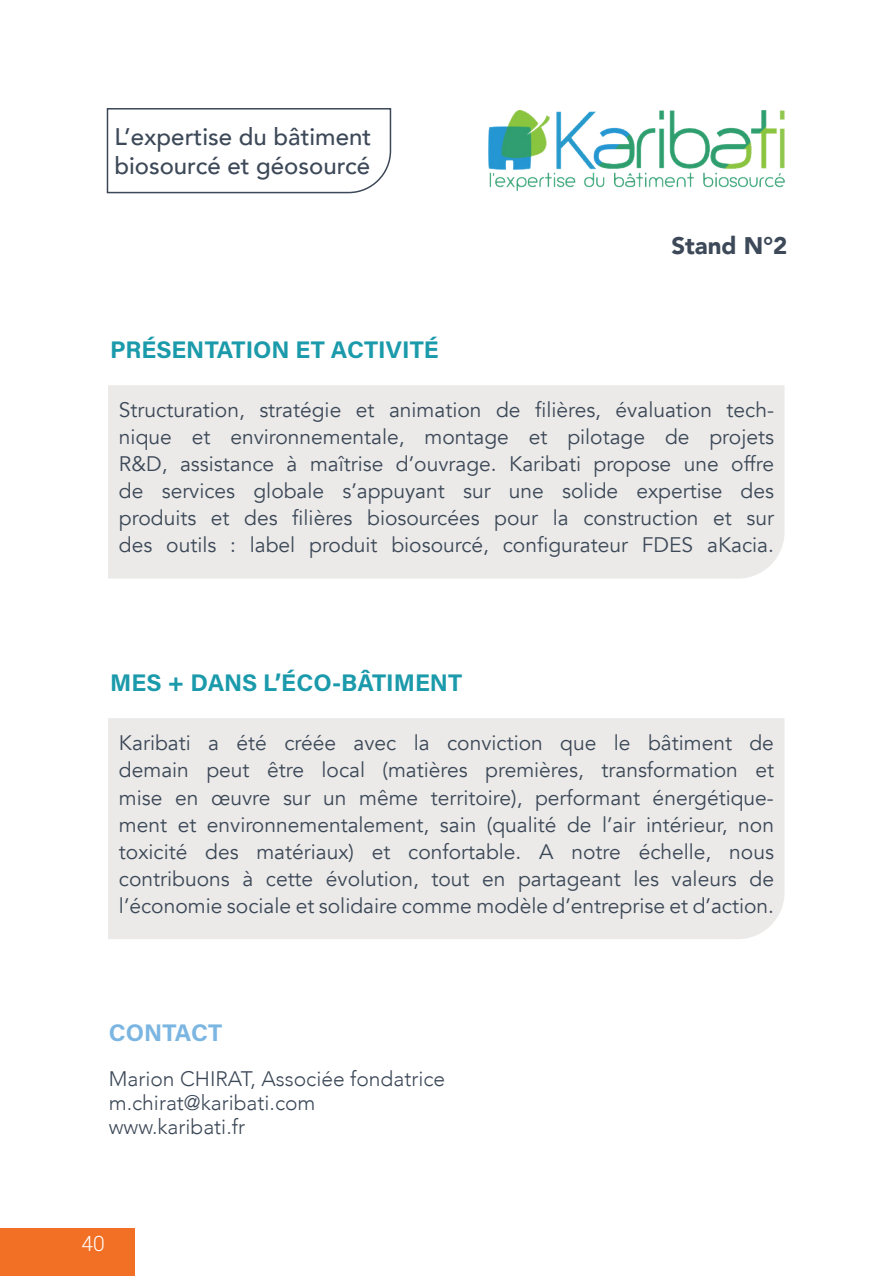
<style>
.page{position:relative;width:893px;height:1276px;background:#fff}
.page>*{position:absolute;margin:0;border:0;box-sizing:border-box;transform-origin:0 0}
.t1{font:500 24px/28.8px "Avenir";color:#3d4958}
.t2{font:24px "Acumin Variable Concept";letter-spacing:.045em;color:#1a9aaa}
.t3{font:24px "Acumin Variable Concept";letter-spacing:.035em;color:#1b9aab}
.t4{font:900 24px "Avenir";color:#3d4958}
.t5{font:24px "Acumin Variable Concept";letter-spacing:.03em;color:#7bb5e1}
.t6{font:21px/27px "Avenir";color:#3c4857;text-align:justify}
.t7{font:300 21px/24px "Avenir";color:#3c4857}
.t8{font:300 21px "Roboto";color:#fff}
</style>
<div class="page">
<svg style="left:106px;top:108px;width:286px;height:86px"></svg>
<div style="left:108px;top:385px;width:676px;height:193px;background:#ebeae9"></div>
<div style="left:108px;top:718px;width:676px;height:221px;background:#ebeae9"></div>
<img style="left:488px;top:110px;width:297px;height:81px">
<div style="left:0;top:1228px;width:134px;height:48px;background:#f27025"></div>
<p class="t1" style="left:114px;top:121px;width:258px">L’expertise du bâtiment biosourcé et géosourcé</p>
<p class="t2" style="left:110px;top:333px;width:329px">PRÉSENTATION ET ACTIVITÉ</p>
<p class="t4" style="left:671px;top:225px;width:117px">Stand N°2</p>
<p class="t6" style="left:119px;top:396px;width:657px">Structuration, stratégie et animation de filières, évaluation tech&shy;nique et environnementale, montage et pilotage de projets R&amp;D, assistance à maîtrise d’ouvrage. Karibati propose une offre de services globale s’appuyant sur une solide expertise des produits et des filières biosourcées pour la construction et sur des outils : label produit biosourcé, configurateur FDES aKacia.</p>
<p class="t3" style="left:110px;top:666px;width:352px">MES + DANS L’ÉCO-BÂTIMENT</p>
<p class="t6" style="left:119px;top:730px;width:657px">Karibati a été créée avec la conviction que le bâtiment de demain peut être local (matières premières, transformation et mise en œuvre sur un même territoire), performant énergétique&shy;ment et environnementalement, sain (qualité de l’air intérieur, non toxicité des matériaux) et confortable. A notre échelle, nous contribuons à cette évolution, tout en partageant les valeurs de l’économie sociale et solidaire comme modèle d’entreprise et d’action.</p>
<p class="t5" style="left:109px;top:1016px;width:114px">CONTACT</p>
<p class="t7" style="left:109px;top:1067px;width:338px">Marion CHIRAT, Associée fondatrice m.chirat@karibati.com www.karibati.fr</p>
<p class="t8" style="left:82px;top:1228px;width:25px">40</p>
</div>
